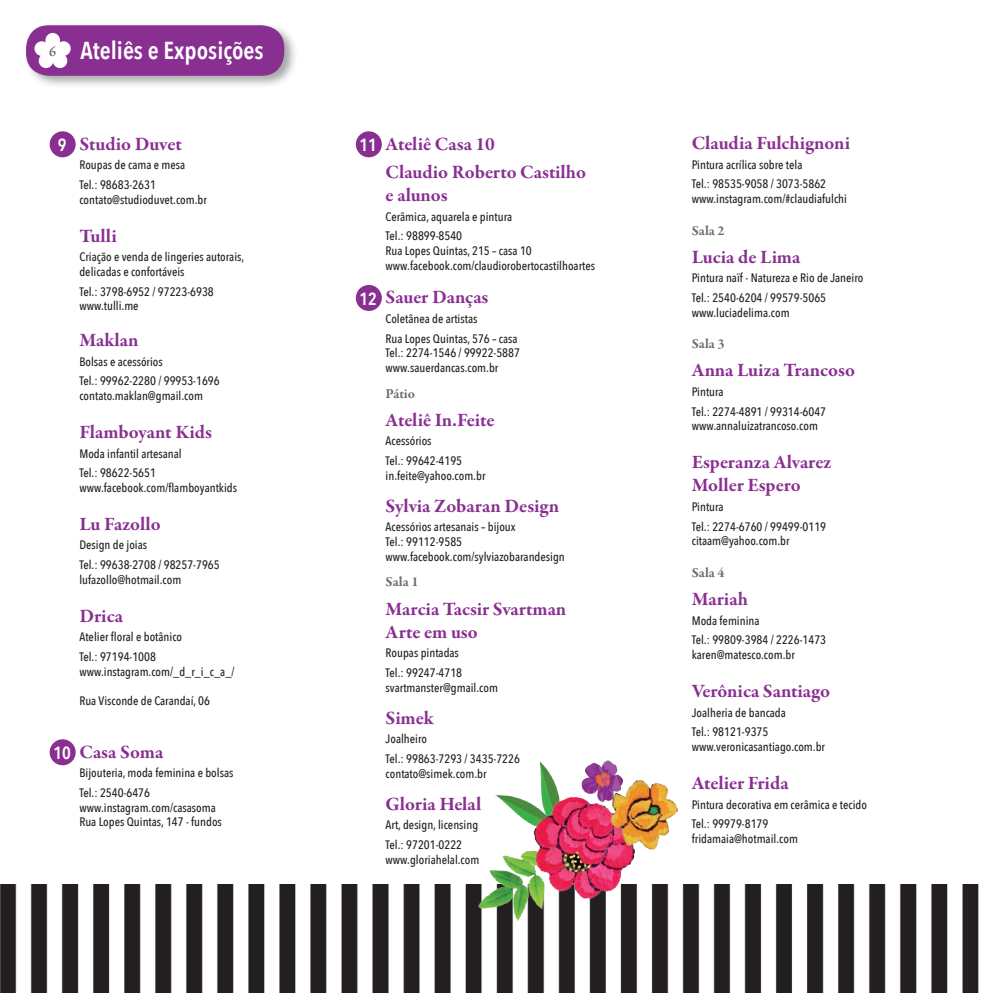
<style>
.page{position:relative;width:993px;height:993px;background:#fff}
.page>*{position:absolute;margin:0;border:0;box-sizing:border-box;transform-origin:0 0}
.t1{font:600 24.5px "Avenir Next Condensed";color:#fff}
.t2{font:700 19.25px/23.1px "Garamond Premr Pro";color:#892f92}
.t3{font:700 14px "Garamond Premr Pro";letter-spacing:.005em;color:#6c6d70}
.t4{font:500 12.25px/19.6px "Avenir Next Condensed";color:#231f20}
.s1{font-family:"Garamond Premr Pro";font-size:14px;color:#6c6d70}
.s2{font-family:"Avenir Next Condensed";font-weight:600;font-size:17.5px;color:#fff}
</style>
<div class="page">
<img style="left:0;top:884px;width:979px;height:108px">
<div style="left:50px;top:131px;width:26px;height:26px;background:#892f92;border-radius:50%"></div>
<div style="left:50px;top:739px;width:26px;height:26px;background:#892f92;border-radius:50%"></div>
<div style="left:356px;top:131px;width:26px;height:26px;background:#892f92;border-radius:50%"></div>
<div style="left:356px;top:285px;width:26px;height:26px;background:#892f92;border-radius:50%"></div>
<div style="left:23px;top:21px;width:275px;height:68px;background:#231f20;opacity:.4"></div>
<div style="left:26px;top:25px;width:258px;height:51px;background:#892f92;border-radius:23px"></div>
<svg style="left:34px;top:33px;width:37px;height:35px"></svg>
<img style="left:478px;top:760px;width:199px;height:160px">
<h1 class="t1" style="left:49px;top:29px;width:216px"><span class="s1">6</span> Ateliês e Exposições</h1>
<h2 class="t2" style="left:58px;top:132px;width:126px"><span class="s2">9</span> Studio Duvet</h2>
<p class="t4" style="left:79px;top:155px;width:107px">Roupas de cama e mesa<br>Tel.: 98683-2631</p>
<p class="t4" style="left:79px;top:190px;width:129px">contato@studioduvet.com.br</p>
<h2 class="t2" style="left:79px;top:224px;width:39px">Tulli</h2>
<p class="t4" style="left:79px;top:249px;width:166px;line-height:14.7px">Criação e venda de lingeries autorais, delicadas e confortáveis</p>
<p class="t4" style="left:79px;top:284px;width:136px;line-height:14.7px">Tel.: 3798-6952 / 97223-6938 www.tulli.me</p>
<h2 class="t2" style="left:79px;top:328px;width:60px">Maklan</h2>
<p class="t4" style="left:79px;top:351px;width:142px">Bolsas e acessórios<br>Tel.: 99962-2280 / 99953-1696</p>
<p class="t4" style="left:79px;top:386px;width:125px">contato.maklan@gmail.com</p>
<h2 class="t2" style="left:79px;top:420px;width:134px">Flamboyant Kids</h2>
<p class="t4" style="left:79px;top:443px;width:104px">Moda infantil artesanal<br>Tel.: 98622-5651</p>
<p class="t4" style="left:79px;top:477px;width:159px">www.facebook.com/flamboyantkids</p>
<h2 class="t2" style="left:79px;top:512px;width:83px">Lu Fazollo</h2>
<p class="t4" style="left:79px;top:535px;width:142px">Design de joias<br>Tel.: 99638-2708 / 98257-7965</p>
<p class="t4" style="left:79px;top:569px;width:103px">lufazollo@hotmail.com</p>
<h2 class="t2" style="left:79px;top:604px;width:45px">Drica</h2>
<p class="t4" style="left:79px;top:627px;width:104px">Atelier floral e botânico<br>Tel.: 97194-1008</p>
<p class="t4" style="left:79px;top:661px;width:157px">www.instagram.com/_d_r_i_c_a_/</p>
<p class="t4" style="left:79px;top:690px;width:132px">Rua Visconde de Carandaí, 06</p>
<h2 class="t2" style="left:53px;top:740px;width:111px"><span class="s2">10</span> Casa Soma</h2>
<p class="t4" style="left:79px;top:763px;width:155px">Bijouteria, moda feminina e bolsas<br>Tel.: 2540-6476</p>
<p class="t4" style="left:79px;top:799px;width:144px;line-height:14.7px">www.instagram.com/casasoma<br>Rua Lopes Quintas, 147 - fundos</p>
<h2 class="t2" style="left:385px;top:130px;width:202px;line-height:28px;text-indent:-26px"><span class="s2">11</span> Ateliê Casa 10<br>Claudio Roberto Castilho</h2>
<h2 class="t2" style="left:385px;top:183px;width:64px">e alunos</h2>
<p class="t4" style="left:385px;top:206px;width:128px">Cerâmica, aquarela e pintura<br>Tel.: 98899-8540</p>
<p class="t4" style="left:385px;top:243px;width:211px;line-height:14.7px">Rua Lopes Quintas, 215 – casa 10 www.facebook.com/claudiorobertocastilhoartes</p>
<h2 class="t2" style="left:359px;top:286px;width:130px"><span class="s2">12</span> Sauer Danças</h2>
<p class="t4" style="left:385px;top:309px;width:133px">Coletânea de artistas<br>Rua Lopes Quintas, 576 – casa</p>
<p class="t4" style="left:385px;top:345px;width:136px;line-height:14.7px">Tel.: 2274-1546 / 99922-5887 www.sauerdancas.com.br</p>
<p class="t3" style="left:385px;top:384px;width:31px">Pátio</p>
<h2 class="t2" style="left:385px;top:408px;width:110px">Ateliê In.Feite</h2>
<p class="t4" style="left:385px;top:431px;width:78px">Acessórios<br>Tel.: 99642-4195</p>
<p class="t4" style="left:385px;top:465px;width:101px">in.feite@yahoo.com.br</p>
<h2 class="t2" style="left:385px;top:494px;width:175px">Sylvia Zobaran Design</h2>
<p class="t4" style="left:385px;top:519px;width:181px;line-height:14.7px">Acessórios artesanais – bijoux<br>Tel.: 99112-9585 www.facebook.com/sylviazobarandesign</p>
<p class="t3" style="left:385px;top:573px;width:34px">Sala 1</p>
<h2 class="t2" style="left:385px;top:597px;width:182px">Marcia Tacsir Svartman<br>Arte em uso</h2>
<p class="t4" style="left:385px;top:643px;width:78px">Roupas pintadas<br>Tel.: 99247-4718</p>
<p class="t4" style="left:385px;top:677px;width:114px">svartmanster@gmail.com</p>
<h2 class="t2" style="left:385px;top:706px;width:50px">Simek</h2>
<p class="t4" style="left:385px;top:728px;width:136px">Joalheiro<br>Tel.: 99863-7293 / 3435-7226</p>
<p class="t4" style="left:385px;top:763px;width:102px">contato@simek.com.br</p>
<h2 class="t2" style="left:385px;top:791px;width:97px">Gloria Helal</h2>
<p class="t4" style="left:385px;top:814px;width:94px">Art, design, licensing<br>Tel.: 97201-0222</p>
<p class="t4" style="left:385px;top:849px;width:95px">www.gloriahelal.com</p>
<h2 class="t2" style="left:691px;top:132px;width:160px">Claudia Fulchignoni</h2>
<p class="t4" style="left:691px;top:154px;width:136px">Pintura acrílica sobre tela<br>Tel.: 98535-9058 / 3073-5862</p>
<p class="t4" style="left:691px;top:189px;width:157px">www.instagram.com/#claudiafulchi</p>
<p class="t3" style="left:691px;top:221px;width:34px">Sala 2</p>
<h2 class="t2" style="left:691px;top:245px;width:110px">Lucia de Lima</h2>
<p class="t4" style="left:691px;top:268px;width:173px">Pintura naïf - Natureza e Rio de Janeiro<br>Tel.: 2540-6204 / 99579-5065</p>
<p class="t4" style="left:691px;top:302px;width:99px">www.luciadelima.com</p>
<p class="t3" style="left:691px;top:335px;width:34px">Sala 3</p>
<h2 class="t2" style="left:691px;top:359px;width:165px">Anna Luiza Trancoso</h2>
<p class="t4" style="left:691px;top:382px;width:136px">Pintura<br>Tel.: 2274-4891 / 99314-6047</p>
<p class="t4" style="left:691px;top:416px;width:128px">www.annaluizatrancoso.com</p>
<h2 class="t2" style="left:691px;top:451px;width:141px">Esperanza Alvarez<br>Moller Espero</h2>
<p class="t4" style="left:691px;top:497px;width:136px">Pintura<br>Tel.: 2274-6760 / 99499-0119</p>
<p class="t4" style="left:691px;top:531px;width:99px">citaam@yahoo.com.br</p>
<p class="t3" style="left:691px;top:563px;width:34px">Sala 4</p>
<h2 class="t2" style="left:691px;top:587px;width:58px">Mariah</h2>
<p class="t4" style="left:691px;top:610px;width:136px">Moda feminina<br>Tel.: 99809-3984 / 2226-1473</p>
<p class="t4" style="left:691px;top:644px;width:104px">karen@matesco.com.br</p>
<h2 class="t2" style="left:691px;top:679px;width:140px">Verônica Santiago</h2>
<p class="t4" style="left:691px;top:702px;width:96px">Joalheria de bancada<br>Tel.: 98121-9375</p>
<p class="t4" style="left:691px;top:736px;width:135px">www.veronicasantiago.com.br</p>
<h2 class="t2" style="left:691px;top:771px;width:98px">Atelier Frida</h2>
<p class="t4" style="left:691px;top:794px;width:177px">Pintura decorativa em cerâmica e tecido<br>Tel.: 99979-8179</p>
<p class="t4" style="left:691px;top:828px;width:108px">fridamaia@hotmail.com</p>
</div>
